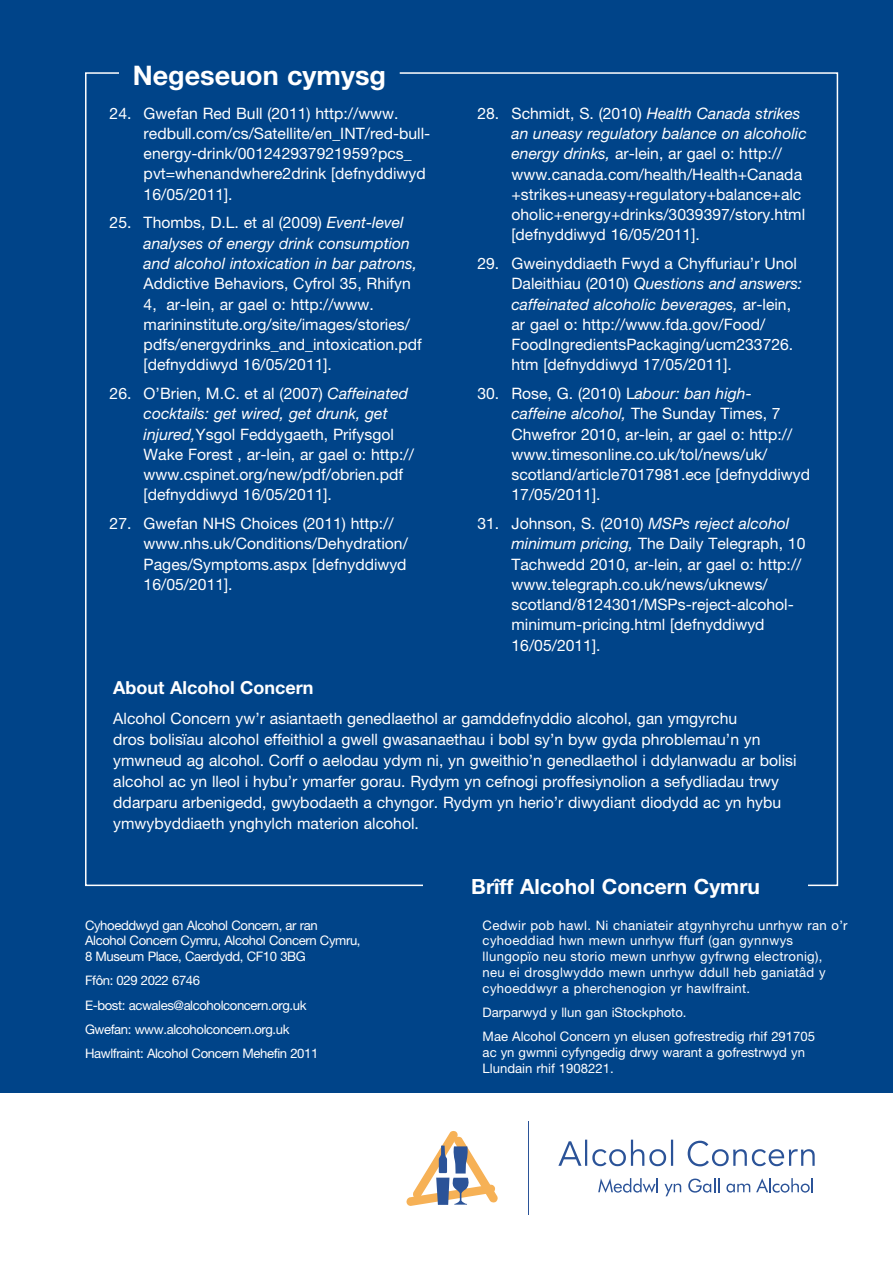
<style>
.page{position:relative;width:893px;height:1263px;background:#fff}
.page>*{position:absolute;margin:0;border:0;box-sizing:border-box;transform-origin:0 0}
.t1{font:700 27px "Helvetica Neue";color:#fff}
.t2{font:700 21px "Helvetica Neue";color:#fff}
.t3{font:700 18px "Helvetica Neue";color:#fff}
.t4{font:15.75px/20.2px "Helvetica Neue";color:#fff}
.t5{font:italic 15.75px/20.2px "Helvetica Neue";color:#fff}
.t6{font:13.2px/24.3px "Helvetica Neue";letter-spacing:-.03em;color:#fff}
.t7{font:13.2px/15.8px "Helvetica Neue";letter-spacing:.025em;color:#fff}
.t8{font:13.2px/24.3px "Helvetica Neue";color:#fff}
.s1{font-style:normal}
.s2{font-style:italic}
</style>
<div class="page">
<div style="left:0;top:0;width:893px;height:1093px;background:#004489"></div>
<svg style="left:406px;top:1131px;width:92px;height:75px"></svg>
<hr style="left:528px;top:1122px;width:1px;height:93px;background:#2b5398">
<svg style="left:558px;top:1140px;width:257px;height:26px"></svg>
<svg style="left:598px;top:1178px;width:60px;height:15px"></svg>
<svg style="left:664px;top:1183px;width:17px;height:13px"></svg>
<svg style="left:688px;top:1178px;width:31px;height:14px"></svg>
<svg style="left:726px;top:1183px;width:24px;height:9px"></svg>
<svg style="left:756px;top:1178px;width:57px;height:14px"></svg>
<h1 class="t1" style="left:133px;top:59px;width:255px">Negeseuon cymysg</h1>
<p class="t4" style="left:144px;top:103px;width:288px;text-indent:-34px">24. Gwefan Red Bull (2011) http://www. redbull.com/cs/Satellite/en_INT/red-bull&shy;energy-drink/001242937921959?pcs_ pvt=whenandwhere2drink [defnyddiwyd 16/05/2011].</p>
<p class="t5" style="left:144px;top:212px;width:275px;text-indent:-34px"><span class="s1">25. Thombs, D.L. et al (2009)</span> Event-level analyses of energy drink consumption and alcohol intoxication in bar patrons,</p>
<p class="t4" style="left:144px;top:273px;width:280px">Addictive Behaviors, Cyfrol 35, Rhifyn 4, ar-lein, ar gael o: http://www. marininstitute.org/site/images/stories/ pdfs/energydrinks_and_intoxication.pdf [defnyddiwyd 16/05/2011].</p>
<p class="t4" style="left:144px;top:383px;width:272px;text-indent:-34px">26. O’Brien, M.C. et al (2007) <span class="s2">Caffeinated cocktails: get wired, get drunk, get injured,</span>Ysgol Feddygaeth, Prifysgol Wake Forest , ar-lein, ar gael o: http:// www.cspinet.org/new/pdf/obrien.pdf [defnyddiwyd 16/05/2011].</p>
<p class="t4" style="left:144px;top:513px;width:266px;text-indent:-34px">27. Gwefan NHS Choices (2011) http:// www.nhs.uk/Conditions/Dehydration/<br>Pages/Symptoms.aspx [defnyddiwyd<br>16/05/2011].</p>
<p class="t4" style="left:511px;top:103px;width:297px;text-indent:-34px">28. Schmidt, S. (2010) <span class="s2">Health Canada strikes an uneasy regulatory balance on alcoholic energy drinks,</span> ar-lein, ar gael o: http:// www.canada.com/health/Health+Canada +strikes+uneasy+regulatory+balance+alc oholic+energy+drinks/3039397/story.html [defnyddiwyd 16/05/2011].</p>
<p class="t4" style="left:511px;top:253px;width:292px;text-indent:-34px">29. Gweinyddiaeth Fwyd a Chyffuriau’r Unol Daleithiau (2010) <span class="s2">Questions and answers: caffeinated alcoholic beverages,</span> ar-lein, ar gael o: http://www.fda.gov/Food/ FoodIngredientsPackaging/ucm233726. htm [defnyddiwyd 17/05/2011].</p>
<p class="t4" style="left:511px;top:383px;width:300px;text-indent:-34px">30. Rose, G. (2010) L<span class="s2">abour: ban high&shy;caffeine alcohol,</span> The Sunday Times, 7<br>Chwefror 2010, ar-lein, ar gael o: http:// www.timesonline.co.uk/tol/news/uk/ scotland/article7017981.ece [defnyddiwyd 17/05/2011].</p>
<p class="t4" style="left:511px;top:513px;width:295px;text-indent:-34px">31. Johnson, S. (2010) <span class="s2">MSPs reject alcohol minimum pricing,</span> The Daily Telegraph, 10<br>Tachwedd 2010, ar-lein, ar gael o: http:// www.telegraph.co.uk/news/uknews/ scotland/8124301/MSPs-reject-alcohol&shy;minimum-pricing.html [defnyddiwyd 16/05/2011].</p>
<p class="t3" style="left:113px;top:677px;width:202px">About Alcohol Concern</p>
<p class="t4" style="left:113px;top:708px;width:685px;line-height:21px">Alcohol Concern yw’r asiantaeth genedlaethol ar gamddefnyddio alcohol, gan ymgyrchu<br>dros bolisïau alcohol effeithiol a gwell gwasanaethau i bobl sy’n byw gyda phroblemau’n yn ymwneud ag alcohol. Corff o aelodau ydym ni, yn gweithio’n genedlaethol i ddylanwadu ar bolisi alcohol ac yn lleol i hybu’r ymarfer gorau. Rydym yn cefnogi proffesiynolion a sefydliadau trwy ddarparu arbenigedd, gwybodaeth a chyngor. Rydym yn herio’r diwydiant diodydd ac yn hybu ymwybyddiaeth ynghylch materion alcohol.</p>
<p class="t6" style="left:85px;top:917px;width:277px;line-height:15.8px">Cyhoeddwyd gan Alcohol Concern, ar ran<br>Alcohol Concern Cymru, Alcohol Concern Cymru,<br>8 Museum Place, Caerdydd, CF10 3BG</p>
<p class="t6" style="left:85px;top:968px;width:235px">Ffôn: 029 2022 6746<br>E-bost: acwales@alcoholconcern.org.uk Gwefan: www.alcoholconcern.org.uk Hawlfraint: Alcohol Concern Mehefin 2011</p>
<h2 class="t2" style="left:471px;top:873px;width:290px">Brîff Alcohol Concern Cymru</h2>
<p class="t7" style="left:483px;top:917px;width:367px">Cedwir pob hawl. Ni chaniateir atgynhyrchu unrhyw ran o’r cyhoeddiad hwn mewn unrhyw ffurf (gan gynnwys llungopïo neu storio mewn unrhyw gyfrwng electronig), neu ei drosglwyddo mewn unrhyw ddull heb ganiatâd y cyhoeddwyr a pherchenogion yr hawlfraint.</p>
<p class="t8" style="left:483px;top:1000px;width:334px">Darparwyd y llun gan iStockphoto.<br>Mae Alcohol Concern yn elusen gofrestredig rhif 291705</p>
<p class="t8" style="left:483px;top:1044px;width:324px;line-height:15.8px">ac yn gwmni cyfyngedig drwy warant a gofrestrwyd yn<br>Llundain rhif 1908221.</p>
</div>
